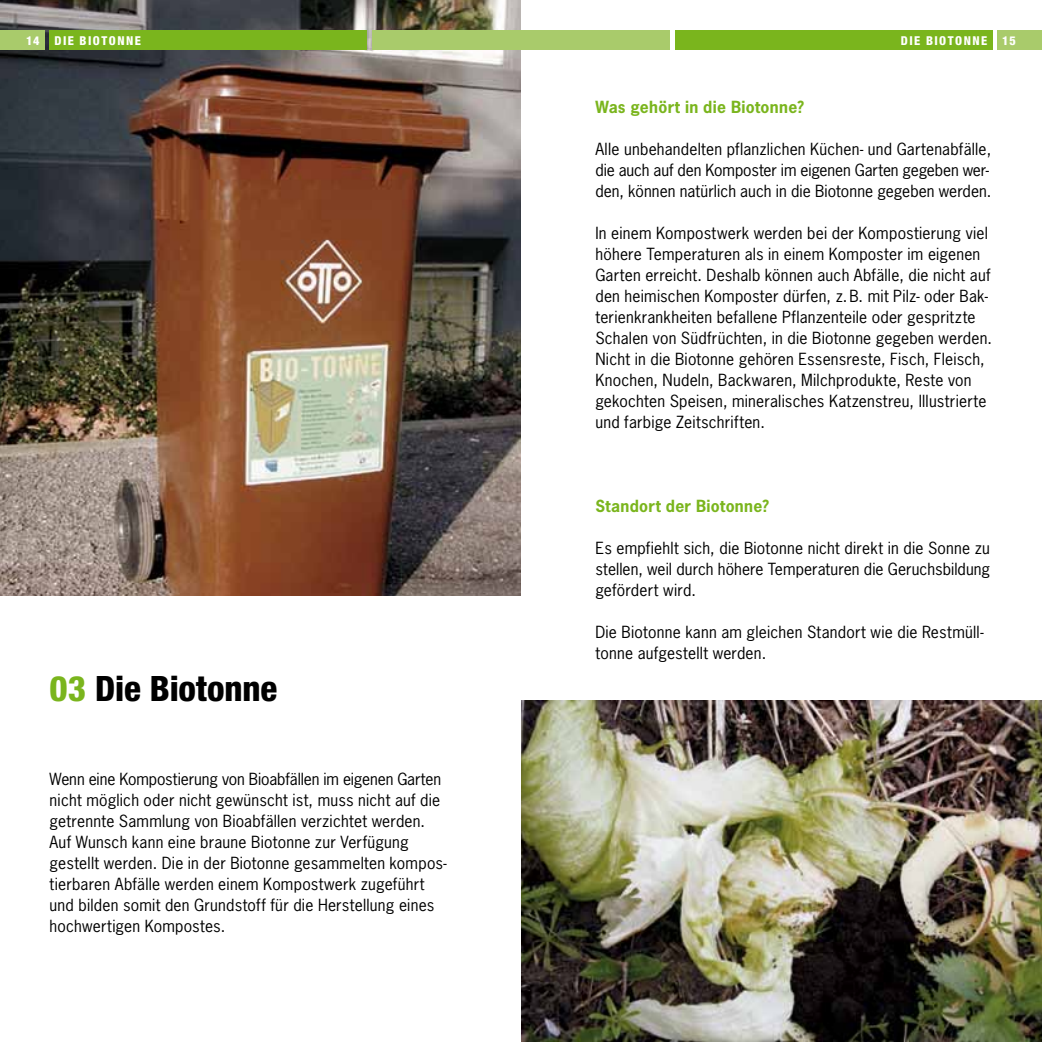
<style>
.page{position:relative;width:1042px;height:1042px;background:#fff}
.page>*{position:absolute;margin:0;border:0;box-sizing:border-box;transform-origin:0 0}
.t1{font:800 condensed 35px "Helvetica Neue";letter-spacing:-.005em;color:#000}
.t2{font:15.75px/21px "News Gothic";letter-spacing:.015em;color:#000}
.t3{font:700 15.75px "News Gothic";letter-spacing:.02em;color:#7ab51d}
.t4{font:800 condensed 12.25px "Helvetica Neue";letter-spacing:.12em;color:#fff}
.s1{color:#7ab51d}
</style>
<div class="page">
<div style="left:997px;top:30px;width:45px;height:20px;background:#a9cb6b"></div>
<div style="left:521px;top:30px;width:149px;height:20px;background:#a9cb6b"></div>
<img style="left:0;top:0;width:521px;height:595px">
<img style="left:521px;top:701px;width:521px;height:341px">
<div style="left:372px;top:30px;width:149px;height:20px;background:#a9cb6b"></div>
<div style="left:0;top:30px;width:45px;height:20px;background:#a9cb6b"></div>
<div style="left:675px;top:30px;width:317px;height:20px;background:#7ab51d"></div>
<div style="left:50px;top:30px;width:317px;height:20px;background:#7ab51d"></div>
<p class="t4" style="left:26px;top:33px;width:116px">14 DIE BIOTONNE</p>
<p class="t4" style="left:901px;top:33px;width:117px">DIE BIOTONNE 15</p>
<p class="t3" style="left:595px;top:96px;width:210px">Was gehört in die Biotonne?</p>
<p class="t2" style="left:595px;top:138px;width:397px">Alle unbehandelten pflanzlichen Küchen- und Gartenabfälle, die auch auf den Komposter im eigenen Garten gegeben wer&shy;den, können natürlich auch in die Biotonne gegeben werden.</p>
<p class="t2" style="left:595px;top:222px;width:398px">In einem Kompostwerk werden bei der Kompostierung viel höhere Temperaturen als in einem Komposter im eigenen Garten erreicht. Deshalb können auch Abfälle, die nicht auf den heimischen Komposter dürfen, z.B. mit Pilz- oder Bak&shy;terienkrankheiten befallene Pflanzenteile oder gespritzte Schalen von Südfrüchten, in die Biotonne gegeben werden.<br>Nicht in die Biotonne gehören Essensreste, Fisch, Fleisch, Knochen, Nudeln, Backwaren, Milchprodukte, Reste von gekochten Speisen, mineralisches Katzenstreu, Illustrierte und farbige Zeitschriften.</p>
<h1 class="t1" style="left:50px;top:666px;width:229px"><span class="s1">03</span> DIE BIOTONNE</h1>
<p class="t2" style="left:50px;top:768px;width:398px">Wenn eine Kompostierung von Bioabfällen im eigenen Garten nicht möglich oder nicht gewünscht ist, muss nicht auf die getrennte Sammlung von Bioabfällen verzichtet werden.<br>Auf Wunsch kann eine braune Biotonne zur Verfügung gestellt werden. Die in der Biotonne gesammelten kompos&shy;tierbaren Abfälle werden einem Kompostwerk zugeführt und bilden somit den Grundstoff für die Herstellung eines hochwertigen Kompostes.</p>
<p class="t3" style="left:595px;top:495px;width:175px">Standort der Biotonne?</p>
<p class="t2" style="left:595px;top:537px;width:396px;text-align:justify">Es empfiehlt sich, die Biotonne nicht direkt in die Sonne zu stellen, weil durch höhere Temperaturen die Geruchsbildung gefördert wird.</p>
<p class="t2" style="left:595px;top:621px;width:390px">Die Biotonne kann am gleichen Standort wie die Restmüll&shy;tonne aufgestellt werden.</p>
</div>
